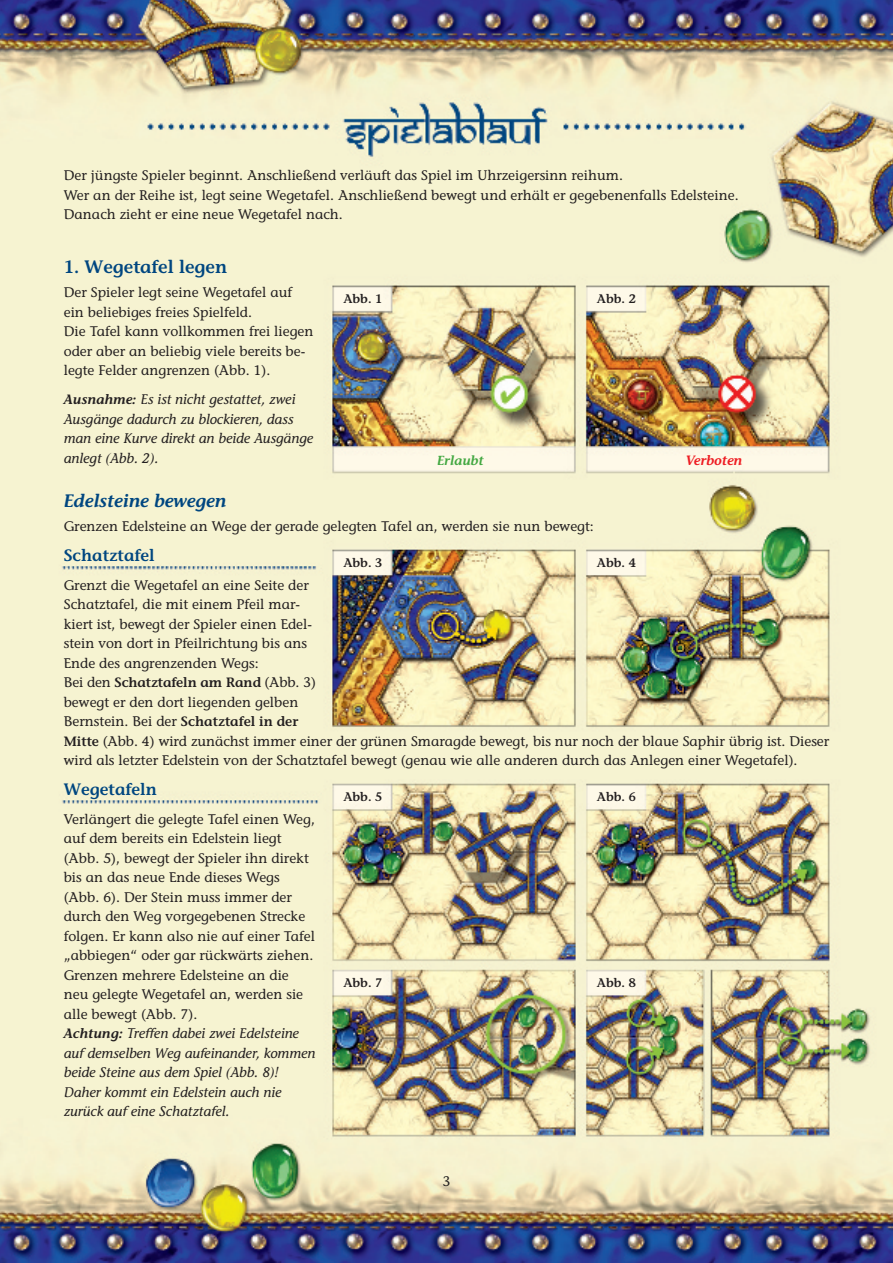
<style>
.page{position:relative;width:893px;height:1263px;background:#fff}
.page>*{position:absolute;margin:0;border:0;box-sizing:border-box;transform-origin:0 0}
.t1{font:italic 600 18px "Stone Informal";color:#004680}
.t2{font:600 18px "Stone Informal";color:#004680}
.t3{font:600 16.5px "Stone Informal";color:#004680}
.t4{font:13.8px/19.5px "Stone Informal";color:#231f20}
.t5{font:italic 13.8px/19.5px "Stone Informal";color:#231f20}
.t6{font:600 13.5px "Stone Informal";letter-spacing:-.01em;color:#231f20}
.t7{font:italic 600 13.5px "Stone Informal";color:#ee1d23}
.t8{font:italic 600 13.2px "Stone Informal";color:#43a842}
.t9{font:600 12.3px "Stone Informal";color:#231f20}
.s1{font-weight:600;font-size:13.5px}
.s2{font-weight:400;font-size:13.8px}
.s3{font-weight:600;font-style:italic;font-size:13.5px}
.s4{font-style:italic}
</style>
<div class="page">
<img style="left:0;top:0;width:893px;height:1263px">
<p class="t4" style="left:64px;top:167px;width:676px">Der jüngste Spieler beginnt. Anschließend verläuft das Spiel im Uhrzeigersinn reihum.<br>Wer an der Reihe ist, legt seine Wegetafel. Anschließend bewegt und erhält er gegebenenfalls Edelsteine.<br>Danach zieht er eine neue Wegetafel nach.</p>
<h1 class="t2" style="left:64px;top:260px;width:165px">1. Wegetafel legen</h1>
<p class="t4" style="left:64px;top:284px;width:251px">Der Spieler legt seine Wegetafel auf ein beliebiges freies Spielfeld.<br>Die Tafel kann vollkommen frei liegen oder aber an beliebig viele bereits be&shy;legte Felder angrenzen (Abb. 1).</p>
<p class="t5" style="left:64px;top:391px;width:251px"><span class="s1">Ausnahme:</span> Es ist nicht gestattet, zwei Ausgänge dadurch zu blockieren, dass man eine Kurve direkt an beide Ausgänge anlegt (Abb. 2).</p>
<p class="t9" style="left:343px;top:294px;width:40px">Abb. 1</p>
<p class="t9" style="left:597px;top:294px;width:40px">Abb. 2</p>
<p class="t7" style="left:686px;top:455px;width:58px">Verboten</p>
<p class="t8" style="left:437px;top:455px;width:48px">Erlaubt</p>
<h1 class="t1" style="left:64px;top:494px;width:165px">Edelsteine bewegen</h1>
<p class="t4" style="left:64px;top:518px;width:532px">Grenzen Edelsteine an Wege der gerade gelegten Tafel an, werden sie nun bewegt:</p>
<p class="t3" style="left:64px;top:549px;width:92px">Schatztafel</p>
<p class="t4" style="left:64px;top:576px;width:250px">Grenzt die Wegetafel an eine Seite der Schatztafel, die mit einem Pfeil mar&shy;kiert ist, bewegt der Spieler einen Edel&shy;stein von dort in Pfeilrichtung bis ans Ende des angrenzenden Wegs:</p>
<p class="t6" style="left:64px;top:677px;width:254px"><span class="s2">Bei den</span> Schatztafeln am Rand <span class="s2">(Abb. 3)</span></p>
<p class="t4" style="left:64px;top:693px;width:767px">bewegt er den dort liegenden gelben<br>Bernstein. Bei der <span class="s1">Schatztafel in der<br>Mitte</span> (Abb. 4) wird zunächst immer einer der grünen Smaragde bewegt, bis nur noch der blaue Saphir übrig ist. Dieser wird als letzter Edelstein von der Schatztafel bewegt (genau wie alle anderen durch das Anlegen einer Wegetafel).</p>
<p class="t3" style="left:64px;top:783px;width:95px">Wegetafeln</p>
<p class="t4" style="left:64px;top:810px;width:253px">Verlängert die gelegte Tafel einen Weg, auf dem bereits ein Edelstein liegt (Abb. 5), bewegt der Spieler ihn direkt bis an das neue Ende dieses Wegs (Abb. 6). Der Stein muss immer der durch den Weg vorgegebenen Strecke folgen. Er kann also nie auf einer Tafel „abbiegen“ oder gar rückwärts ziehen.<br>Grenzen mehrere Edelsteine an die neu gelegte Wegetafel an, werden sie alle bewegt (Abb. 7).<br><span class="s3">Achtung:</span> <span class="s4">Treffen dabei zwei Edelsteine auf demselben Weg auf einander, kommen beide Steine aus dem Spiel (Abb. 8)!<br>Daher kommt ein Edelstein auch nie zurück auf eine Schatz tafel.</span></p>
<p class="t9" style="left:343px;top:558px;width:40px">Abb. 3</p>
<p class="t9" style="left:597px;top:558px;width:40px">Abb. 4</p>
<p class="t9" style="left:343px;top:792px;width:40px">Abb. 5</p>
<p class="t9" style="left:597px;top:792px;width:40px">Abb. 6</p>
<p class="t9" style="left:343px;top:978px;width:40px">Abb. 7</p>
<p class="t9" style="left:597px;top:978px;width:40px">Abb. 8</p>
<p class="t4" style="left:443px;top:1172px;width:9px">3</p>
</div>
